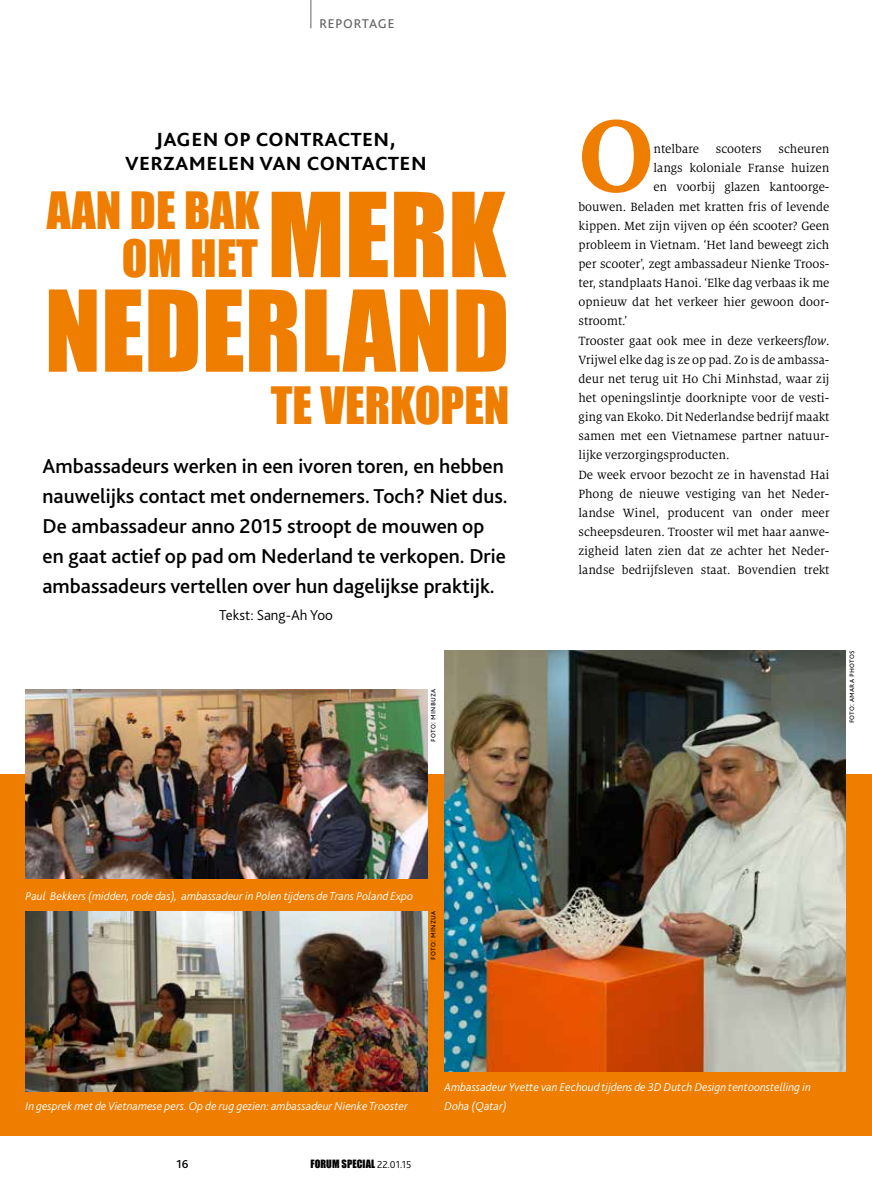
<style>
.page{position:relative;width:872px;height:1191px;background:#fff}
.page>*{position:absolute;margin:0;border:0;box-sizing:border-box;transform-origin:0 0}
.t1{font:700 112.95px "Milo Serif Pro";color:#ef7d00}
.t2{font:108px "Impact";color:#ef7d00}
.t3{font:103.95px "Impact";color:#ef7d00}
.t4{font:47.25px/48.6px "Impact";color:#ef7d00;text-align:right}
.t5{font:500 27px/24.3px "Bliss 2";color:#000;text-align:center}
.t6{font:500 21px/30px "Bliss 2";color:#000}
.t7{font:300 18px "Bliss 2";letter-spacing:.03em;color:#646363}
.t8{font:300 15px "Bliss 2";color:#000}
.t9{font:13.2px "Milo Serif Pro";letter-spacing:-.005em;color:#000}
.t10{font:italic 300 12px/19.2px "Bliss 2";color:#fff}
.t11{font:500 12px "Bliss 2";color:#000}
.t12{font:10.5px "Impact";letter-spacing:.005em;color:#000}
.t13{font:300 9px "Bliss 2";letter-spacing:.02em;color:#000}
.s1{font-style:italic}
.s2{font-family:"Bliss 2";font-weight:300}
</style>
<div class="page">
<svg style="left:310px;top:0;width:1px;height:28px"></svg>
<div style="left:0;top:774px;width:872px;height:361px;background:#ef7d00"></div>
<img style="left:444px;top:651px;width:402px;height:420px">
<img style="left:26px;top:689px;width:401px;height:189px">
<img style="left:26px;top:911px;width:401px;height:180px">
<h3 class="t7" style="left:319px;top:11px;width:77px">reportage</h3>
<h3 class="t5" style="left:125px;top:124px;width:303px">jagen op contracten, verzamelen van contacten</h3>
<h3 class="t4" style="left:47px;top:184px;width:214px">AAN DE BAK<br>OM HET</h3>
<h2 class="t2" style="left:267px;top:151px;width:240px">MERK</h2>
<h3 class="t3" style="left:45px;top:250px;width:466px">NEDERLAND</h3>
<h3 class="t4" style="left:271px;top:380px;width:240px">TE VERKOPEN</h3>
<p class="t6" style="left:43px;top:451px;width:467px">Ambassadeurs werken in een ivoren toren, en hebben nauwelijks contact met ondernemers. Toch? Niet dus.<br>De ambassadeur anno 2015 stroopt de mouwen op en gaat actief op pad om Nederland te verkopen. Drie ambassadeurs vertellen over hun dagelijkse praktijk.</p>
<p class="t8" style="left:219px;top:606px;width:115px">Tekst: Sang-Ah Yoo</p>
<p class="t13" style="left:427px;top:741px;width:54px;rotate:-90deg">foto: minbuza</p>
<h1 class="t1" style="left:578px;top:90px;width:77px">O</h1>
<p class="t9" style="left:653px;top:142px;width:47px">ntelbare</p>
<p class="t9" style="left:716px;top:142px;width:47px">scooters</p>
<p class="t9" style="left:778px;top:142px;width:52px">scheuren</p>
<p class="t9" style="left:653px;top:161px;width:177px">langs koloniale Franse huizen</p>
<p class="t9" style="left:653px;top:180px;width:177px">en voorbij glazen kantoorge-</p>
<p class="t9" style="left:578px;top:199px;width:252px">bouwen. Beladen met kratten fris of levende</p>
<p class="t9" style="left:578px;top:218px;width:252px">kippen. Met zijn vijven op één scooter? Geen</p>
<p class="t9" style="left:578px;top:237px;width:252px">probleem in Vietnam. ‘Het land beweegt zich</p>
<p class="t9" style="left:578px;top:256px;width:252px">per scooter’, zegt ambassadeur Nienke Troos-</p>
<p class="t9" style="left:578px;top:275px;width:252px">ter, standplaats Hanoi. ‘Elke dag verbaas ik me</p>
<p class="t9" style="left:578px;top:295px;width:252px">opnieuw dat het verkeer hier gewoon door-</p>
<p class="t9" style="left:578px;top:314px;width:50px">stroomt.’</p>
<p class="t9" style="left:578px;top:333px;width:252px">Trooster gaat ook mee in deze verkeers<span class="s1">flow</span>.</p>
<p class="t9" style="left:578px;top:352px;width:252px">Vrijwel elke dag is ze op pad. Zo is de ambassa-</p>
<p class="t9" style="left:578px;top:371px;width:252px">deur net terug uit Ho Chi Minhstad, waar zij</p>
<p class="t9" style="left:578px;top:390px;width:252px">het openingslintje doorknipte voor de vesti-</p>
<p class="t9" style="left:578px;top:409px;width:252px">ging van Ekoko. Dit Nederlandse bedrijf maakt</p>
<p class="t9" style="left:578px;top:429px;width:252px">samen met een Vietnamese partner natuur-</p>
<p class="t9" style="left:578px;top:448px;width:152px">lijke verzorgingsproducten.</p>
<p class="t9" style="left:578px;top:467px;width:252px">De week ervoor bezocht ze in havenstad Hai</p>
<p class="t9" style="left:578px;top:486px;width:252px">Phong de nieuwe vestiging van het Neder-</p>
<p class="t9" style="left:578px;top:505px;width:252px">landse Winel, producent van onder meer</p>
<p class="t9" style="left:578px;top:524px;width:252px">scheepsdeuren. Trooster wil met haar aanwe-</p>
<p class="t9" style="left:578px;top:543px;width:252px">zigheid laten zien dat ze achter het Neder-</p>
<p class="t9" style="left:578px;top:562px;width:252px">landse bedrijfsleven staat. Bovendien trekt</p>
<p class="t13" style="left:845px;top:723px;width:74px;rotate:-90deg">foto: amara photos</p>
<p class="t10" style="left:26px;top:885px;width:389px">Paul Bekkers (midden, rode das), ambassadeur in Polen tijdens de Trans Poland Expo</p>
<p class="t13" style="left:427px;top:959px;width:50px;rotate:-90deg">foto: minzua</p>
<p class="t10" style="left:26px;top:1096px;width:384px">In gesprek met de Vietnamese pers. Op de rug gezien: ambassadeur Nienke Trooster</p>
<p class="t11" style="left:176px;top:1156px;width:13px">16</p>
<p class="t12" style="left:310px;top:1155px;width:102px">FORUM SPECIAL <span class="s2">22.01.15</span></p>
<p class="t10" style="left:444px;top:1077px;width:368px">Ambassadeur Yvette van Eechoud tijdens de 3D Dutch Design tentoonstelling in<br>Doha (Qatar)</p>
</div>
